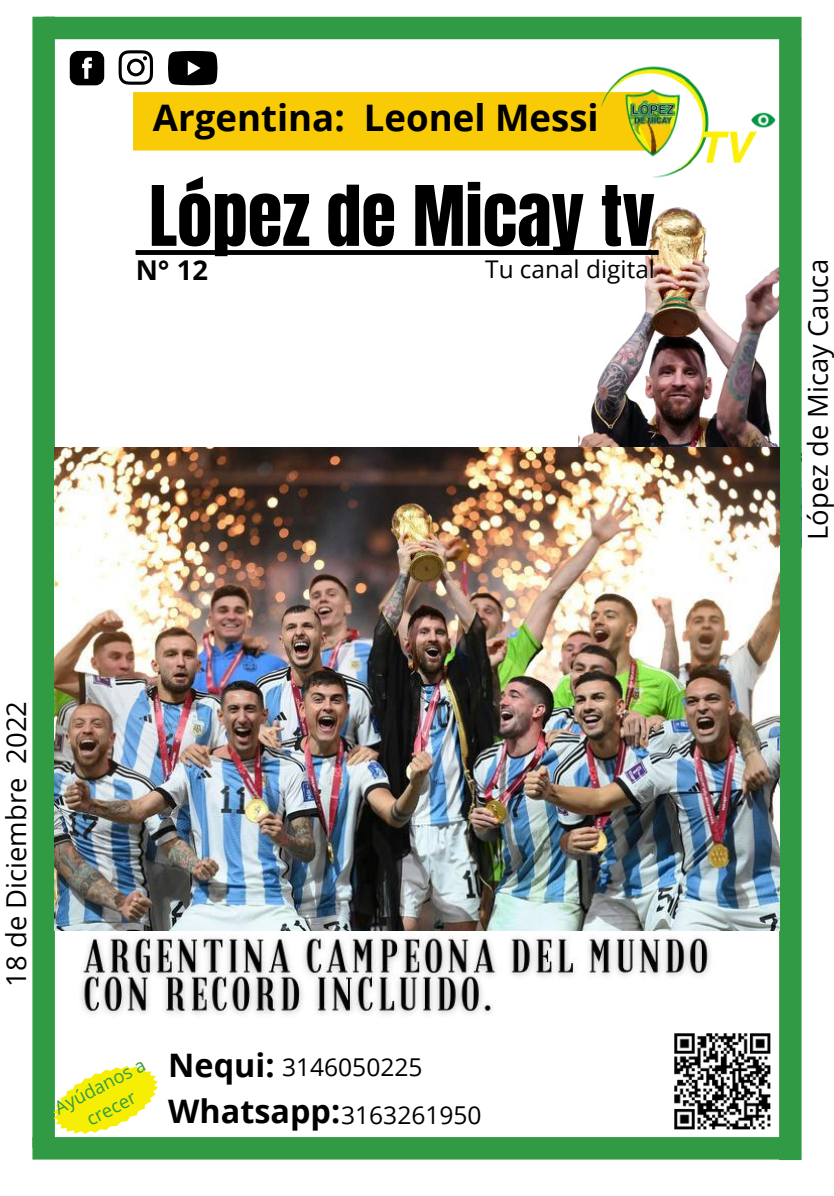
<style>
.page{position:relative;width:834px;height:1196px;background:#fff}
.page>*{position:absolute;margin:0;border:0;box-sizing:border-box;transform-origin:0 0}
.t1{font:70.8px "Anton";color:#000}
.t2{font:700 36.6px "Open Sans";color:#000}
.t3{font:27.4px "Open Sans";color:#000}
.t4{font:700 27.4px "Open Sans";color:#000}
.t5{font:24.6px "Open Sans";color:#000}
.t6{font:24.4px "Open Sans";color:#000}
.t7{font:18.4px/24.8px "Open Sans";color:#319a44;text-align:center}
.s1{font-weight:700;font-size:32.4px}
</style>
<div class="page">
<div style="left:44px;top:17px;width:757px;height:22px;background:#319a44"></div>
<div style="left:32px;top:17px;width:23px;height:1130px;background:#319a44"></div>
<img style="left:578px;top:242px;width:201px;height:206px">
<div style="left:779px;top:38px;width:22px;height:1122px;background:#319a44"></div>
<svg style="left:53px;top:1052px;width:105px;height:85px"></svg>
<svg style="left:119px;top:50px;width:34px;height:35px"></svg>
<svg style="left:70px;top:51px;width:34px;height:34px"></svg>
<svg style="left:168px;top:51px;width:49px;height:34px;background:#1a1a1a"></svg>
<div style="left:32px;top:1137px;width:758px;height:22px;background:#319a44"></div>
<img style="left:674px;top:1033px;width:96px;height:96px">
<div style="left:136px;top:250px;width:522px;height:5px;background:#000"></div>
<div style="left:133px;top:92px;width:523px;height:58px;background:#f9ca06"></div>
<img style="left:558px;top:16px;width:243px;height:226px">
<img style="left:55px;top:448px;width:725px;height:482px">
<img style="left:71px;top:926px;width:653px;height:110px">
<h2 class="t2" style="left:153px;top:92px;width:447px">Argentina: Leonel Messi</h2>
<h1 class="t1" style="left:149px;top:165px;width:507px">López de Micay tv</h1>
<p class="t4" style="left:136px;top:251px;width:74px">N° 12</p>
<p class="t6" style="left:485px;top:252px;width:171px">Tu canal digital</p>
<p class="t3" style="left:-3px;top:986px;width:287px;rotate:-90deg">18 de Diciembre 2022</p>
<p class="t7" style="left:50px;top:1097px;width:101px;rotate:-27deg">Ayúdanos a crecer</p>
<p class="t5" style="left:168px;top:1049px;width:256px"><span class="s1">Nequi:</span> 3146050225</p>
<p class="t5" style="left:168px;top:1097px;width:315px"><span class="s1">Whatsapp:</span>3163261950</p>
<p class="t3" style="left:798px;top:540px;width:282px;rotate:-90deg">López de Micay Cauca</p>
</div>
